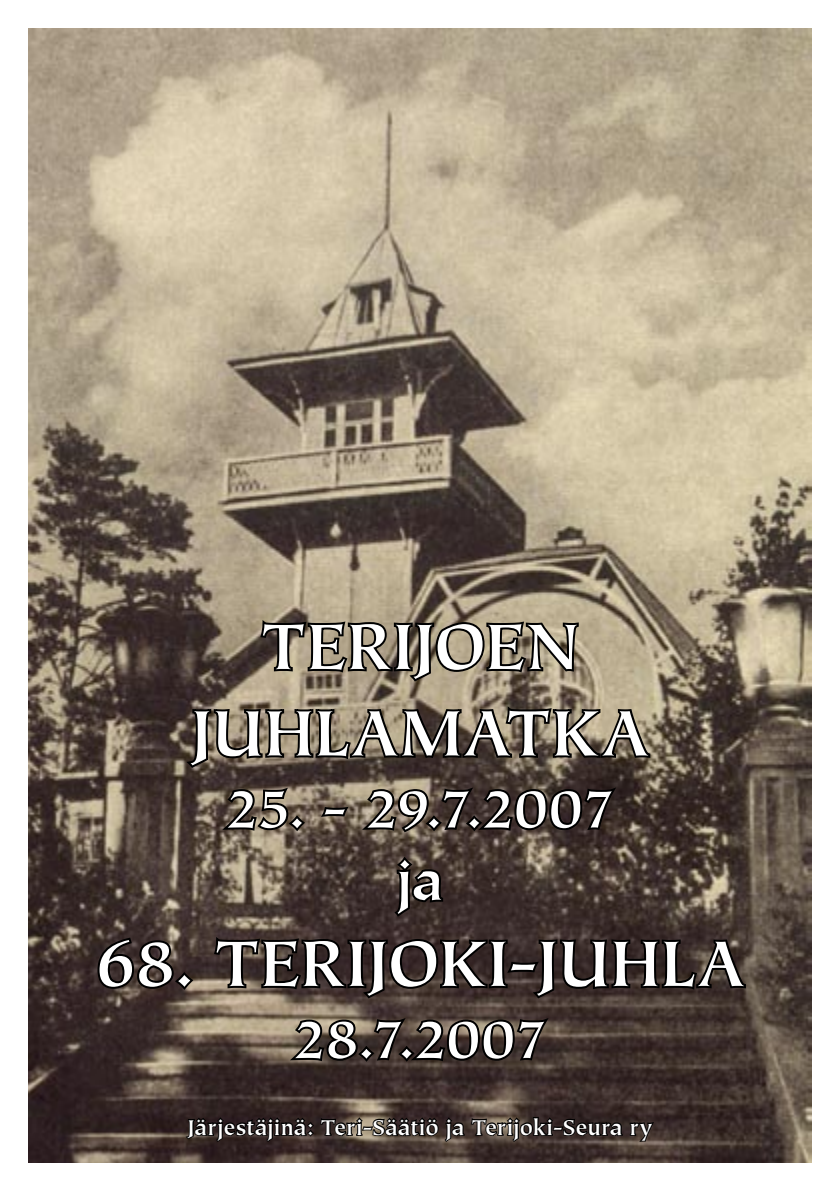
<style>
.page{position:relative;width:840px;height:1191px;background:#fff}
.page>*{position:absolute;margin:0;border:0;box-sizing:border-box;transform-origin:0 0}
.t1{font:700 72px/86.4px "Tiepolo";letter-spacing:-.005em;color:#fff;text-align:center}
.t2{font:700 60px/72px "Tiepolo";letter-spacing:-.025em;color:#fff;text-align:center}
.t3{font:700 24px "Tiepolo";letter-spacing:-.01em;color:#fff}
</style>
<div class="page">
<img style="left:28px;top:28px;width:782px;height:1134px">
<svg style="left:258px;top:612px;width:322px;height:72px;background:#706757"></svg>
<svg style="left:181px;top:698px;width:471px;height:72px;background:#605649"></svg>
<svg style="left:216px;top:783px;width:76px;height:50px;background:#4e443a"></svg>
<div style="left:290px;top:816px;width:14px;height:14px;border:4px solid #000;border-radius:50%"></div>
<svg style="left:317px;top:787px;width:113px;height:48px;background:#605649"></svg>
<div style="left:426px;top:816px;width:14px;height:14px;border:4px solid #000;border-radius:50%"></div>
<svg style="left:438px;top:783px;width:183px;height:50px;background:#2b221f"></svg>
<svg style="left:390px;top:853px;width:55px;height:66px;background:#342a26"></svg>
<svg style="left:95px;top:935px;width:80px;height:55px;background:#29211f"></svg>
<div style="left:176px;top:973px;width:16px;height:15px;border:4px solid #000;border-radius:50%"></div>
<svg style="left:211px;top:929px;width:536px;height:72px;background:#312724"></svg>
<svg style="left:284px;top:1017px;width:75px;height:47px;background:#494138"></svg>
<div style="left:359px;top:1046px;width:14px;height:14px;border:4px solid #000;border-radius:50%"></div>
<svg style="left:371px;top:1013px;width:182px;height:51px;background:#342b26"></svg>
<svg style="left:183px;top:1115px;width:473px;height:29px;background:#312724"></svg>
<h1 class="t1" style="left:190px;top:605px;width:460px">TERIJOEN<br>JUHLAMATKA</h1>
<h2 class="t2" style="left:224px;top:774px;width:392px">25. - 29.7.2007 ja</h2>
<h1 class="t1" style="left:95px;top:922px;width:651px">68. TERIJOKI-JUHLA</h1>
<h2 class="t2" style="left:292px;top:1005px;width:257px">28.7.2007</h2>
<p class="t3" style="left:187px;top:1114px;width:466px">Järjestäjinä: Teri-Säätiö ja Terijoki-Seura ry</p>
</div>
